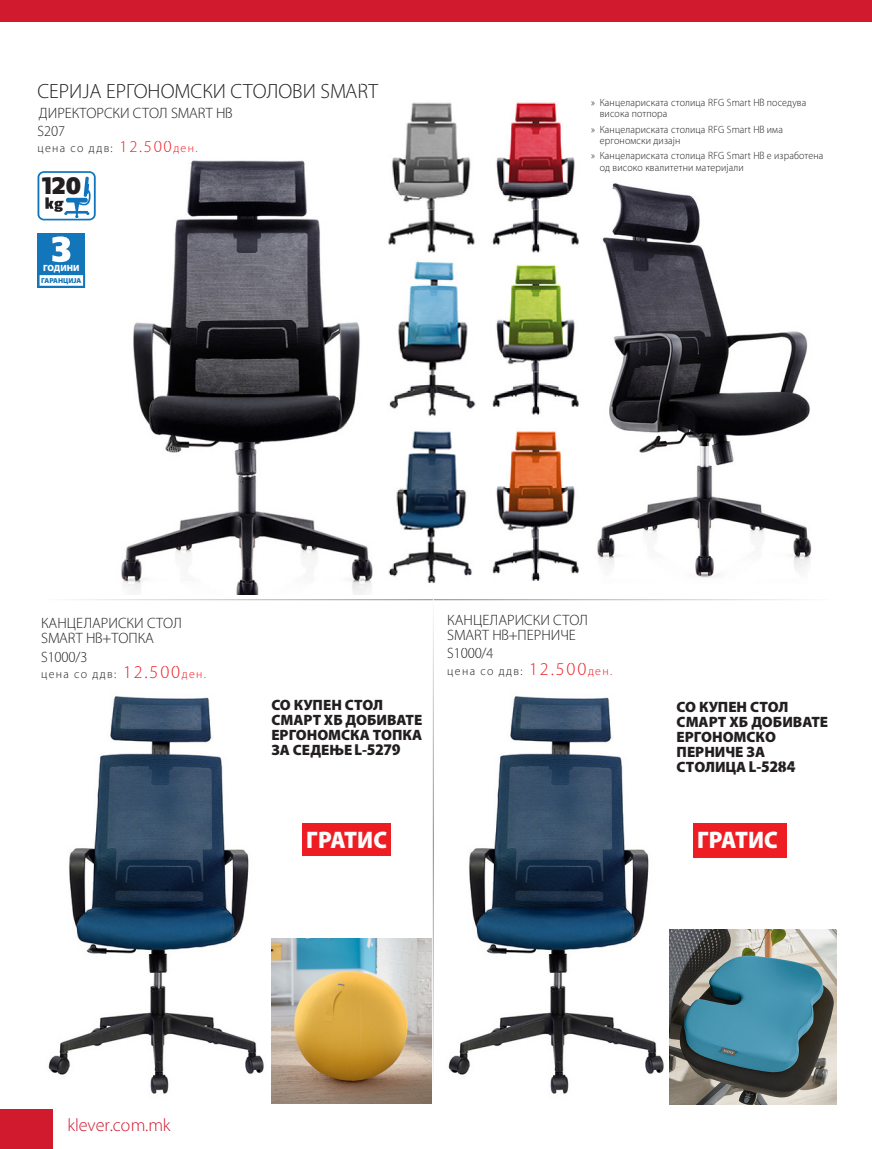
<style>
.page{position:relative;width:872px;height:1149px;background:#fff}
.page>*{position:absolute;margin:0;border:0;box-sizing:border-box;transform-origin:0 0}
.Art_Nomer_33{font:900 24px "Cleanvertising";color:#fcfcfc;scale:.95 1}
.t1{font:900 23.7px "Cormac";color:#231f20}
.Title__33{font:300 20.7px "Cleanvertising";color:#231f20}
.t2{font:300 18px "Cleanvertising";color:#d21a2f}
.Title__33-2{font:900 15px/15px "Cleanvertising";color:#231f20}
.Title__33-3{font:300 15px/15px "Cleanvertising";color:#231f20}
.Art_Nomer_33-2{font:300 15px "Cleanvertising";color:#231f20;scale:.95 1}
.t3{font:300 12px "Cleanvertising";letter-spacing:.11em;color:#231f20}
.t4{font:300 10.5px/11.2px "Cleanvertising";letter-spacing:.015em;color:#231f20;scale:.95 1}
.t5{font:900 9px "Cleanvertising";color:#fff}
.t6{font:900 7.2px "Cleanvertising";color:#1376ba}
.s1{font-size:16.5px;color:#ee1d23}
.s2{color:#ee1d23}
.s3{font-size:18px;color:#ee1d23}
.s4{font-weight:400}
</style>
<div class="page">
<div style="left:0;top:0;width:872px;height:22px;background:#d21a2f"></div>
<div style="left:0;top:1108px;width:52px;height:40px;background:#d21a2f"></div>
<img style="left:121px;top:160px;width:252px;height:434px">
<svg style="left:38px;top:171px;width:58px;height:49px"></svg>
<div style="left:38px;top:233px;width:47px;height:55px;background:#1376ba"></div>
<svg style="left:39px;top:275px;width:45px;height:11px"></svg>
<svg style="left:52px;top:236px;width:18px;height:26px"></svg>
<img style="left:388px;top:102px;width:191px;height:481px">
<img style="left:597px;top:183px;width:215px;height:395px">
<img style="left:48px;top:696px;width:216px;height:398px">
<img style="left:448px;top:696px;width:216px;height:398px">
<div style="left:302px;top:822px;width:89px;height:33px;background:#ee1d23"></div>
<img style="left:271px;top:938px;width:161px;height:165px">
<div style="left:693px;top:822px;width:93px;height:35px;background:#ee1d23"></div>
<img style="left:669px;top:929px;width:167px;height:174px">
<p class="Title__33" style="left:38px;top:79px;width:342px">СЕРИЈА ЕРГОНОМСКИ СТОЛОВИ SMART</p>
<p class="Title__33-3" style="left:39px;top:106px;width:195px">ДИРЕКТОРСКИ СТОЛ SMART HB</p>
<p class="Art_Nomer_33-2" style="left:38px;top:123px;width:30px">S207</p>
<p class="t3" style="left:38px;top:141px;width:161px">цена со ддв: <span class="s1">12.500</span><span class="s2">ден.</span></p>
<h2 class="t1" style="left:42px;top:169px;width:41px">120</h2>
<p class="t5" style="left:43px;top:260px;width:38px">ГОДИНИ</p>
<p class="t6" style="left:41px;top:274px;width:42px">ГАРАНЦИЈА</p>
<p class="t4" style="left:600px;top:97px;width:219px;text-indent:-9px">» Канцелариската столица RFG Smart HB поседува висока потпора</p>
<p class="t4" style="left:600px;top:123px;width:194px;text-indent:-9px">» Канцелариската столица RFG Smart HB има ергономски дизајн</p>
<p class="t4" style="left:600px;top:150px;width:237px;text-indent:-9px">» Канцелариската столица RFG Smart HB е изработена од високо квалитетни материјали</p>
<p class="Title__33-3" style="left:41px;top:616px;width:142px">КАНЦЕЛАРИСКИ СТОЛ<br>SMART HB+ТОПКА</p>
<p class="Title__33-3" style="left:447px;top:612px;width:142px">КАНЦЕЛАРИСКИ СТОЛ<br>SMART HB+ПЕРНИЧЕ</p>
<p class="t3" style="left:41px;top:667px;width:166px">цена со ддв: <span class="s3">12.500</span><span class="s2">ден.</span></p>
<p class="t3" style="left:447px;top:664px;width:166px">цена со ддв: <span class="s3">12.500</span><span class="s2">ден.</span></p>
<p class="Art_Nomer_33-2" style="left:41px;top:648px;width:50px">S1000/3</p>
<p class="Art_Nomer_33-2" style="left:447px;top:644px;width:50px">S1000/4</p>
<p class="Title__33-2" style="left:271px;top:695px;width:152px">СО КУПЕН СТОЛ<br>СМАРТ ХБ ДОБИВАТЕ<br>ЕРГОНОМСКА ТОПКА<br>ЗА СЕДЕЊЕ <span class="s4">L-5279</span></p>
<p class="Art_Nomer_33" style="left:306px;top:820px;width:86px">ГРАТИС</p>
<p class="Title__33-2" style="left:676px;top:697px;width:153px">СО КУПЕН СТОЛ<br>СМАРТ ХБ ДОБИВАТЕ<br>ЕРГОНОМСКО<br>ПЕРНИЧЕ ЗА<br>СТОЛИЦА <span class="s4">L-5284</span></p>
<p class="Art_Nomer_33" style="left:697px;top:820px;width:86px">ГРАТИС</p>
<h3 class="t2" style="left:68px;top:1114px;width:104px">klever.com.mk</h3>
</div>
